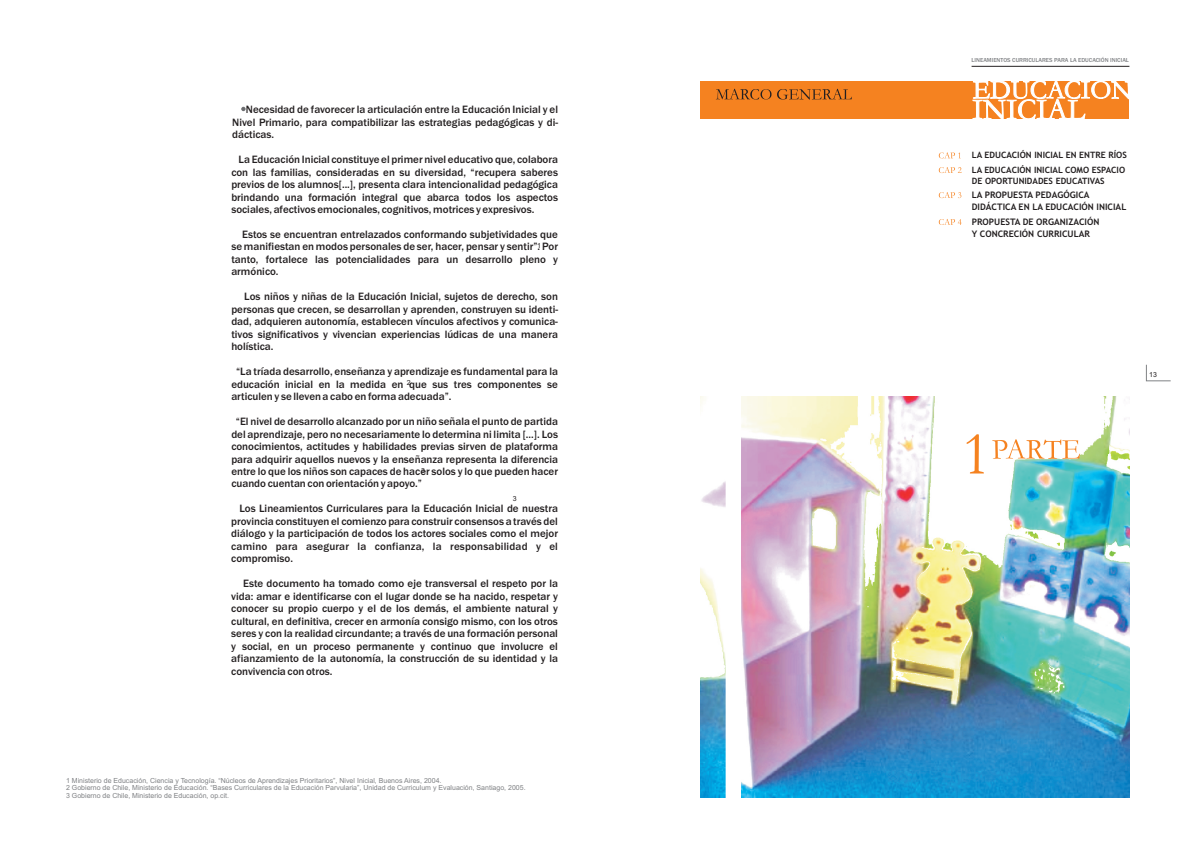
<style>
.page{position:relative;width:1191px;height:842px;background:#fff}
.page>*{position:absolute;margin:0;border:0;box-sizing:border-box;transform-origin:0 0}
.t1{font:500 11px/12.5px "Franklin Gothic";color:#231f20;text-align:justify}
.t2{font:700 9px/12.1px "Trebuchet MS";color:#231f20}
.t3{font:700 8.8px "Trebuchet MS";color:#231f20}
.t4{font:700 8.7px/11.7px "Trebuchet MS";color:#231f20}
.t5{font:7px/7.8px "Arial";color:#808285}
.t6{font:7px "Arial";color:#231f20}
.t7{font:500 6px "Franklin Gothic";color:#808285}
</style>
<div class="page">
<hr style="left:971px;top:66px;width:158px;height:1px;background:#231f20">
<svg style="left:1145px;top:364px;width:26px;height:18px"></svg>
<img style="left:741px;top:396px;width:388px;height:402px">
<img style="left:701px;top:396px;width:24px;height:402px">
<div style="left:700px;top:82px;width:429px;height:37px;background:#f58220"></div>
<svg style="left:992px;top:439px;width:88px;height:20px"></svg>
<svg style="left:966px;top:434px;width:17px;height:39px"></svg>
<svg style="left:972px;top:81px;width:157px;height:38px"></svg>
<svg style="left:716px;top:89px;width:136px;height:11px"></svg>
<svg style="left:938px;top:152px;width:22px;height:6px"></svg>
<svg style="left:938px;top:167px;width:23px;height:6px"></svg>
<svg style="left:938px;top:192px;width:23px;height:6px"></svg>
<svg style="left:938px;top:219px;width:23px;height:6px"></svg>
<svg style="left:241px;top:107px;width:5px;height:4px"></svg>
<p class="t1" style="left:232px;top:104px;width:327px;text-indent:14px">Necesidad de favorecer la articulación entre la Educación Inicial y el Nivel Primario, para compatibilizar las estrategias pedagógicas y di&shy;dácticas.</p>
<p class="t1" style="left:231px;top:154px;width:328px;text-indent:7px">La Educación Inicial constituye el primer nivel educativo que, colabora con las familias, consideradas en su diversidad, “recupera saberes previos de los alumnos[...], presenta clara intencionalidad pedagógica brindando una formación integral que abarca todos los aspectos sociales, afectivos emocionales, cognitivos, motrices y expresivos.</p>
<p class="t1" style="left:231px;top:229px;width:328px;text-indent:11px">Estos se encuentran entrelazados conformando subjetividades que se manifiestan en modos personales de ser, hacer, pensar y sentir”. Por tanto, fortalece las potencialidades para un desarrollo pleno y armónico.</p>
<p class="t1" style="left:231px;top:291px;width:328px;text-indent:13px">Los niños y niñas de la Educación Inicial, sujetos de derecho, son personas que crecen, se desarrollan y aprenden, construyen su identi&shy;dad, adquieren autonomía, establecen vínculos afectivos y comunica&shy;tivos significativos y vivencian experiencias lúdicas de una manera holística.</p>
<p class="t1" style="left:231px;top:366px;width:328px;text-indent:5px">“La tríada desarrollo, enseñanza y aprendizaje es fundamental para la educación inicial en la medida en que sus tres componentes se articulen y se lleven a cabo en forma adecuada”.</p>
<p class="t1" style="left:231px;top:416px;width:328px;text-indent:5px">“El nivel de desarrollo alcanzado por un niño señala el punto de partida del aprendizaje, pero no necesariamente lo determina ni limita [...]. Los conocimientos, actitudes y habilidades previas sirven de plataforma para adquirir aquellos nuevos y la enseñanza representa la diferencia entre lo que los niños son capaces de hacer solos y lo que pueden hacer cuando cuentan con orientación y apoyo.”</p>
<p class="t1" style="left:231px;top:503px;width:328px;text-indent:8px">Los Lineamientos Curriculares para la Educación Inicial de nuestra provincia constituyen el comienzo para construir consensos a través del diálogo y la participación de todos los actores sociales como el mejor camino para asegurar la confianza, la responsabilidad y el compromiso.</p>
<p class="t1" style="left:231px;top:578px;width:328px;text-indent:12px">Este documento ha tomado como eje transversal el respeto por la vida: amar e identificarse con el lugar donde se ha nacido, respetar y conocer su propio cuerpo y el de los demás, el ambiente natural y cultural, en definitiva, crecer en armonía consigo mismo, con los otros seres y con la realidad circundante; a través de una formación personal y social, en un proceso permanente y continuo que involucre el afianzamiento de la autonomía, la construcción de su identidad y la convivencia con otros.</p>
<p class="t6" style="left:537px;top:243px;width:5px">1</p>
<p class="t6" style="left:407px;top:380px;width:5px">2</p>
<p class="t6" style="left:421px;top:468px;width:5px">3</p>
<p class="t6" style="left:513px;top:496px;width:5px">3</p>
<p class="t5" style="left:66px;top:777px;width:461px">1 Ministerio de Educación, Ciencia y Tecnología. “Núcleos de Aprendizajes Prioritarios”, Nivel Inicial, Buenos Aires, 2004.<br>2 Gobierno de Chile, Ministerio de Educación. “Bases Curriculares de la Educación Parvularia”, Unidad de Curriculum y Evaluación, Santiago, 2005.<br>3 Gobierno de Chile, Ministerio de Educación, op.cit.</p>
<p class="t7" style="left:971px;top:58px;width:159px">LINEAMIENTOS CURRICULARES PARA LA EDUCACIÓN INICIAL</p>
<p class="t3" style="left:972px;top:152px;width:156px">LA EDUCACIÓN INICIAL EN ENTRE RÍOS</p>
<p class="t4" style="left:972px;top:165px;width:155px">LA EDUCACIÓN INICIAL COMO ESPACIO<br>DE OPORTUNIDADES EDUCATIVAS</p>
<p class="t2" style="left:972px;top:189px;width:156px">LA PROPUESTA PEDAGÓGICA<br>DIDÁCTICA EN LA EDUCACIÓN INICIAL</p>
<p class="t2" style="left:972px;top:216px;width:129px">PROPUESTA DE ORGANIZACIÓN<br>Y CONCRECIÓN CURRICULAR</p>
<p class="t6" style="left:1149px;top:372px;width:9px">13</p>
</div>
